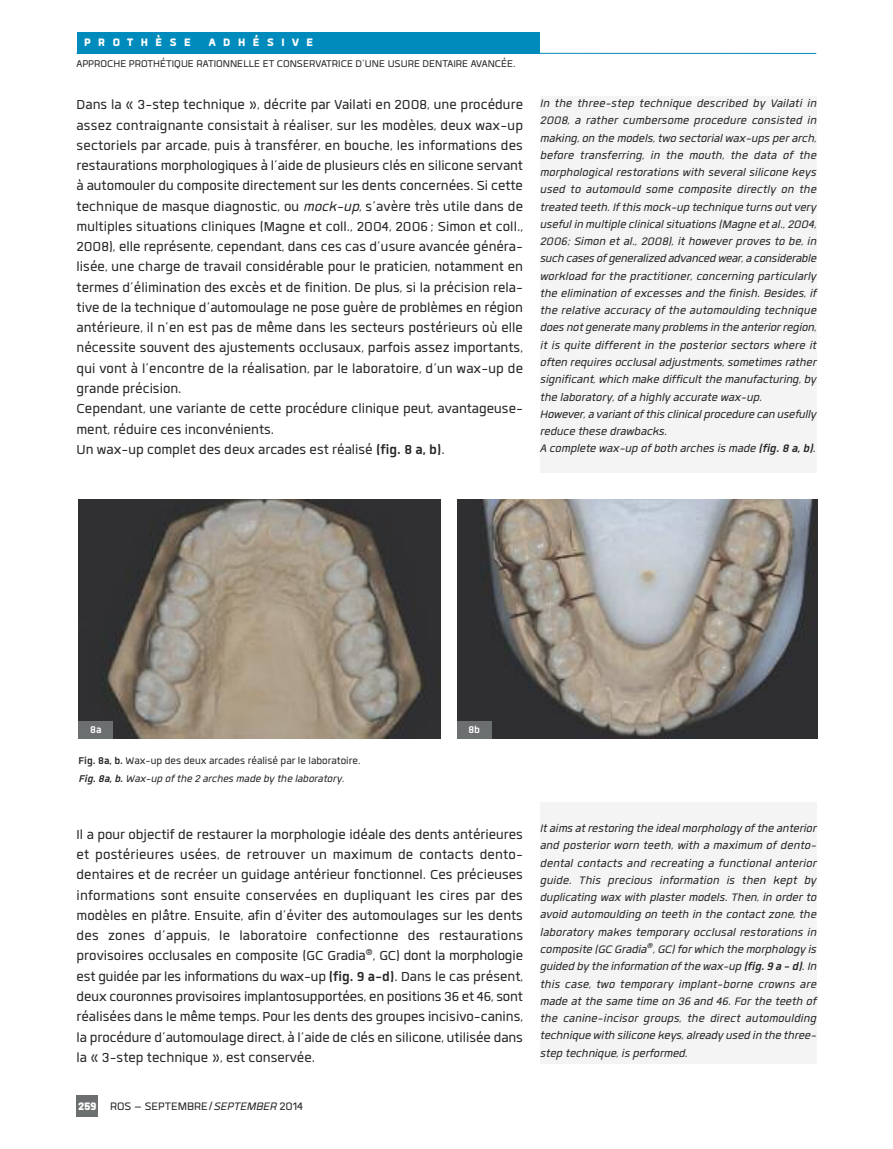
<style>
.page{position:relative;width:893px;height:1149px;background:#fff}
.page>*{position:absolute;margin:0;border:0;box-sizing:border-box;transform-origin:0 0}
.t1{font:18px/20.2px "Quan";color:#272627}
.t2{font:italic 15px/17.2px "Quan";color:#272627}
.t3{font:15px "Quan";color:#272627}
.t4{font:900 15px "Quan";letter-spacing:.5em;color:#fff}
.t5{font:13.5px/18px "Quan";color:#272627}
.t6{font:700 13.5px "Quan";color:#fff}
.s1{font-style:italic}
.s2{font-weight:700}
.s3{font-weight:700;font-style:italic}
.s4{font-weight:900;color:#fff}
</style>
<div class="page">
<div style="left:77px;top:32px;width:463px;height:21px;background:#008bbd"></div>
<div style="left:540px;top:96px;width:276px;height:967px;background:#f4f4f4"></div>
<div style="left:77px;top:1095px;width:21px;height:21px;background:#6c6f70"></div>
<hr style="left:77px;top:53px;width:739px;height:1px;background:#008bbd">
<div style="left:64px;top:472px;width:769px;height:329px;background:#fff"></div>
<img style="left:79px;top:499px;width:361px;height:239px">
<div style="left:79px;top:721px;width:34px;height:17px;background:#6c6f70"></div>
<img style="left:457px;top:499px;width:360px;height:239px">
<div style="left:457px;top:721px;width:34px;height:17px;background:#6c6f70"></div>
<p class="t4" style="left:84px;top:32px;width:231px">PROTHÈSE ADHÉSIVE</p>
<p class="t5" style="left:77px;top:53px;width:441px">APPROCHE PROTHÉTIQUE RATIONNELLE ET CONSERVATRICE D’UNE USURE DENTAIRE AVANCÉE.</p>
<p class="t1" style="left:77px;top:93px;width:448px">Dans la « 3-step technique », décrite par Vailati en 2008, une procédure assez contraignante consistait à réaliser, sur les modèles, deux wax-up sectoriels par arcade, puis à transférer, en bouche, les informations des restaurations morphologiques à l’aide de plusieurs clés en silicone servant à automouler du composite directement sur les dents concernées. Si cette technique de masque diagnostic, ou <span class="s1">mock-up</span>, s’avère très utile dans de multiples situations cliniques (Magne et coll., 2004, 2006 ; Simon et coll., 2008), elle représente, cependant, dans ces cas d’usure avancée généra&shy;lisée, une charge de travail considérable pour le praticien, notamment en termes d’élimination des excès et de finition. De plus, si la précision rela&shy;tive de la technique d’automoulage ne pose guère de problèmes en région antérieure, il n’en est pas de même dans les secteurs postérieurs où elle nécessite souvent des ajustements occlusaux, parfois assez importants, qui vont à l’encontre de la réalisation, par le laboratoire, d’un wax-up de grande précision.<br>Cependant, une variante de cette procédure clinique peut, avantageuse&shy;ment, réduire ces inconvénients.<br>Un wax-up complet des deux arcades est réalisé <span class="s2">(fig. 8 a, b)</span>.</p>
<p class="t2" style="left:540px;top:93px;width:278px">In the three-step technique described by Vailati in 2008, a rather cumbersome procedure consisted in making, on the models, two sectorial wax-ups per arch, before transferring, in the mouth, the data of the morphological restorations with several silicone keys used to automould some composite directly on the treated teeth. If this mock-up technique turns out very useful in multiple clinical situations (Magne et al., 2004, 2006; Simon et al., 2008), it however proves to be, in such cases of generalized advanced wear, a considerable workload for the practitioner, concerning particularly the elimination of excesses and the finish. Besides, if the relative accuracy of the automoulding technique does not generate many problems in the anterior region, it is quite different in the posterior sectors where it often requires occlusal adjustments, sometimes rather significant, which make difficult the manufacturing, by the laboratory, of a highly accurate wax-up.<br>However, a variant of this clinical procedure can usefully reduce these drawbacks.<br>A complete wax-up of both arches is made <span class="s2">(fig. 8 a, b)</span>.</p>
<p class="t6" style="left:90px;top:720px;width:13px">8a</p>
<p class="t6" style="left:468px;top:720px;width:13px">8b</p>
<p class="t5" style="left:79px;top:750px;width:283px"><span class="s2">Fig. 8a, b.</span> Wax-up des deux arcades réalisé par le laboratoire.<br><span class="s3">Fig. 8a, b.</span> <span class="s1">Wax-up of the 2 arches made by the laboratory.</span></p>
<p class="t1" style="left:77px;top:822px;width:448px;text-align:justify">Il a pour objectif de restaurer la morphologie idéale des dents antérieures et postérieures usées, de retrouver un maximum de contacts dento&shy;dentaires et de recréer un guidage antérieur fonctionnel. Ces précieuses informations sont ensuite conservées en dupliquant les cires par des modèles en plâtre. Ensuite, afin d’éviter des automoulages sur les dents des zones d’appuis, le laboratoire confectionne des restaurations provisoires occlusales en composite (GC Gradia<sup>®</sup>, GC) dont la morphologie est guidée par les informations du wax-up <span class="s2">(fig. 9 a-d)</span>. Dans le cas présent, deux couronnes provisoires implantosupportées, en positions 36 et 46, sont réalisées dans le même temps. Pour les dents des groupes incisivo-canins, la procédure d’automoulage direct, à l’aide de clés en silicone, utilisée dans la « 3-step technique », est conservée.</p>
<p class="t3" style="left:78px;top:1095px;width:227px"><span class="s4">259</span> ROS – SEPTEMBRE/<span class="s1">SEPTEMBER</span> 2014</p>
<p class="t2" style="left:540px;top:818px;width:278px;text-align:justify">It aims at restoring the ideal morphology of the anterior and posterior worn teeth, with a maximum of dento&shy;dental contacts and recreating a functional anterior guide. This precious information is then kept by duplicating wax with plaster models. Then, in order to avoid automoulding on teeth in the contact zone, the laboratory makes temporary occlusal restorations in composite (GC Gradia<sup>®</sup>, GC) for which the morphology is guided by the information of the wax-up <span class="s2">(fig. 9 a - d)</span>. In this case, two temporary implant-borne crowns are made at the same time on 36 and 46. For the teeth of the canine-incisor groups, the direct automoulding technique with silicone keys, already used in the three&shy;step technique, is performed.</p>
</div>
